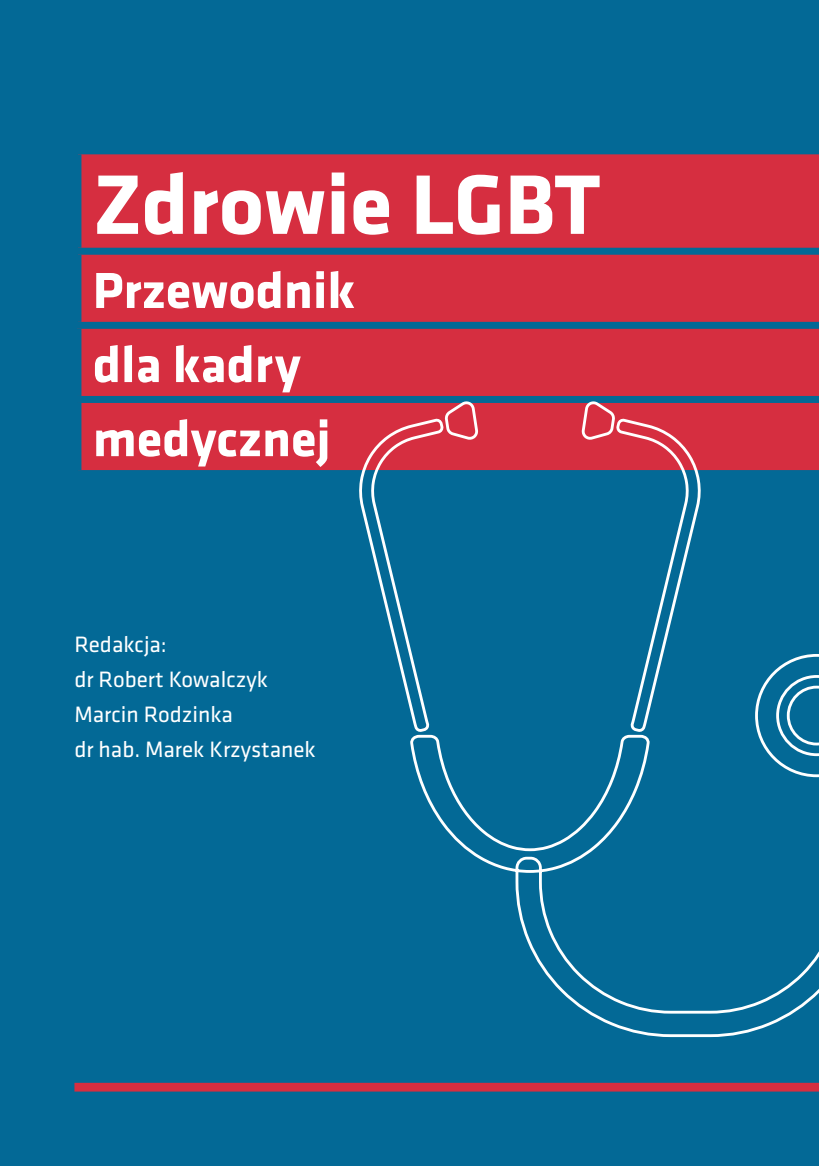
<style>
.page{position:relative;width:819px;height:1166px;background:#036996}
.page>*{position:absolute;margin:0;border:0;box-sizing:border-box;transform-origin:0 0}
.t1{font:700 87.5px "Klavika";color:#fff}
.t2{font:700 52.5px/74px "Klavika";color:#fff}
.t3{font:23.1px/35px "Klavika";color:#fff}
</style>
<div class="page">
<div style="left:81px;top:154px;width:738px;height:316px;background:#d62e40"></div>
<div style="left:78px;top:325px;width:741px;height:74px;background:#d62e40"></div>
<div style="left:74px;top:248px;width:745px;height:7px;background:#036996"></div>
<div style="left:74px;top:322px;width:745px;height:7px;background:#036996"></div>
<div style="left:74px;top:329px;width:7px;height:67px;background:#036996"></div>
<div style="left:74px;top:396px;width:745px;height:7px;background:#036996"></div>
<div style="left:74px;top:1083px;width:745px;height:8px;background:#d62e40"></div>
<svg style="left:359px;top:401px;width:460px;height:636px"></svg>
<h1 class="t1" style="left:93px;top:142px;width:509px">Zdrowie LGBT</h1>
<h2 class="t2" style="left:93px;top:251px;width:264px">Przewodnik dla kadry medycznej</h2>
<p class="t3" style="left:74px;top:626px;width:243px">Redakcja:<br>dr Robert Kowalczyk<br>Marcin Rodzinka<br>dr hab. Marek Krzystanek</p>
</div>
